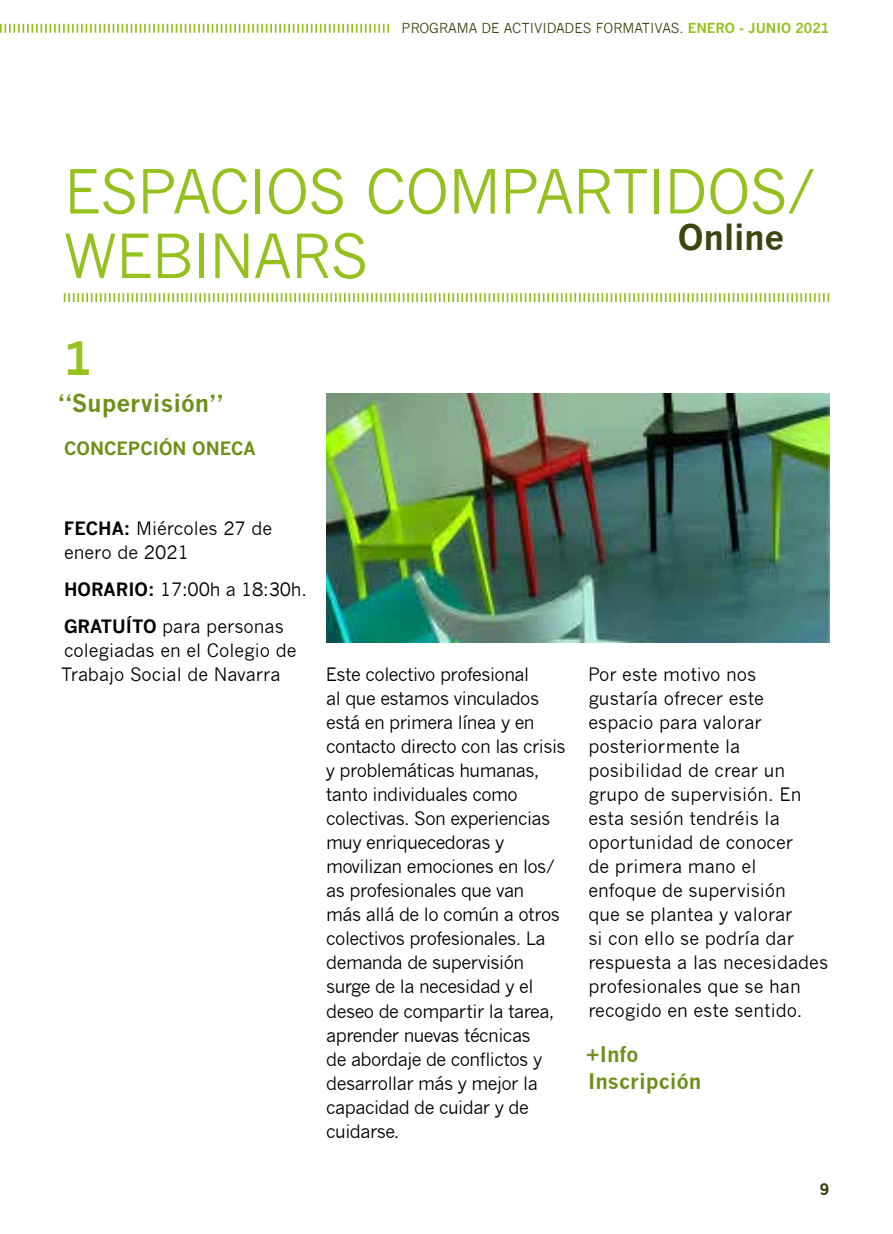
<style>
.page{position:relative;width:893px;height:1234px;background:#fff}
.page>*{position:absolute;margin:0;border:0;box-sizing:border-box;transform-origin:0 0}
.t1{font:60px/64.5px "News Gothic";letter-spacing:-.025em;color:#95c11f}
.t2{font:700 45px "News Gothic";color:#95c11f}
.t3{font:700 34.5px "News Gothic";letter-spacing:-.02em;color:#3a4510}
.t4{font:700 24px "News Gothic";color:#6e8f18}
.t5{font:700 21px/27px "News Gothic";color:#6e8f18}
.t6{font:18px/24px "News Gothic";letter-spacing:-.03em;color:#000}
.t7{font:18px/24px "News Gothic";color:#000}
.t8{font:700 18px "News Gothic";color:#6e8f18}
.t9{font:700 15px "News Gothic Std";color:#3a4510}
.t10{font:13.5px "News Gothic";color:#3a4510}
.s1{font-weight:700;color:#95c11f}
.s2{font-weight:700}
</style>
<div class="page">
<svg style="left:0;top:24px;width:389px;height:9px"></svg>
<svg style="left:64px;top:293px;width:765px;height:9px"></svg>
<img style="left:326px;top:393px;width:503px;height:249px">
<p class="t10" style="left:402px;top:21px;width:429px">PROGRAMA DE ACTIVIDADES FORMATIVAS. <span class="s1">ENERO - JUNIO 2021</span></p>
<h1 class="t1" style="left:64px;top:160px;width:755px">ESPACIOS COMPARTIDOS/<br>WEBINARS</h1>
<h3 class="t3" style="left:678px;top:217px;width:108px">Online</h3>
<h2 class="t2" style="left:64px;top:330px;width:30px">1</h2>
<h3 class="t4" style="left:58px;top:388px;width:167px">“Supervisión”</h3>
<p class="t8" style="left:64px;top:437px;width:193px">CONCEPCIÓN ONECA</p>
<p class="t7" style="left:64px;top:516px;width:210px"><span class="s2">FECHA:</span> Miércoles 27 de enero de 2021</p>
<p class="t7" style="left:64px;top:571px;width:244px;line-height:36.8px"><span class="s2">HORARIO:</span> 17:00h a 18:30h.<br><span class="s2">GRATUÍTO</span> para personas</p>
<p class="t7" style="left:61px;top:638px;width:237px">colegiadas en el Colegio de<br>Trabajo Social de Navarra</p>
<p class="t6" style="left:326px;top:662px;width:242px">Este colectivo profesional<br>al que estamos vinculados está en primera línea y en contacto directo con las crisis y problemáticas humanas, tanto individuales como colectivas. Son experiencias muy enriquecedoras y movilizan emociones en los/ as profesionales que van<br>más allá de lo común a otros colectivos profesionales. La demanda de supervisión surge de la necesidad y el deseo de compartir la tarea, aprender nuevas técnicas<br>de abordaje de conflictos y desarrollar más y mejor la capacidad de cuidar y de cuidarse.</p>
<p class="t7" style="left:588px;top:662px;width:242px">Por este motivo nos gustaría ofrecer este espacio para valorar posteriormente la posibilidad de crear un grupo de supervisión. En esta sesión tendréis la oportunidad de conocer<br>de primera mano el enfoque de supervisión<br>que se plantea y valorar<br>si con ello se podría dar respuesta a las necesidades profesionales que se han recogido en este sentido.</p>
<p class="t5" style="left:586px;top:1039px;width:117px">+Info<br>Inscripción</p>
<p class="t9" style="left:820px;top:1178px;width:11px">9</p>
</div>
